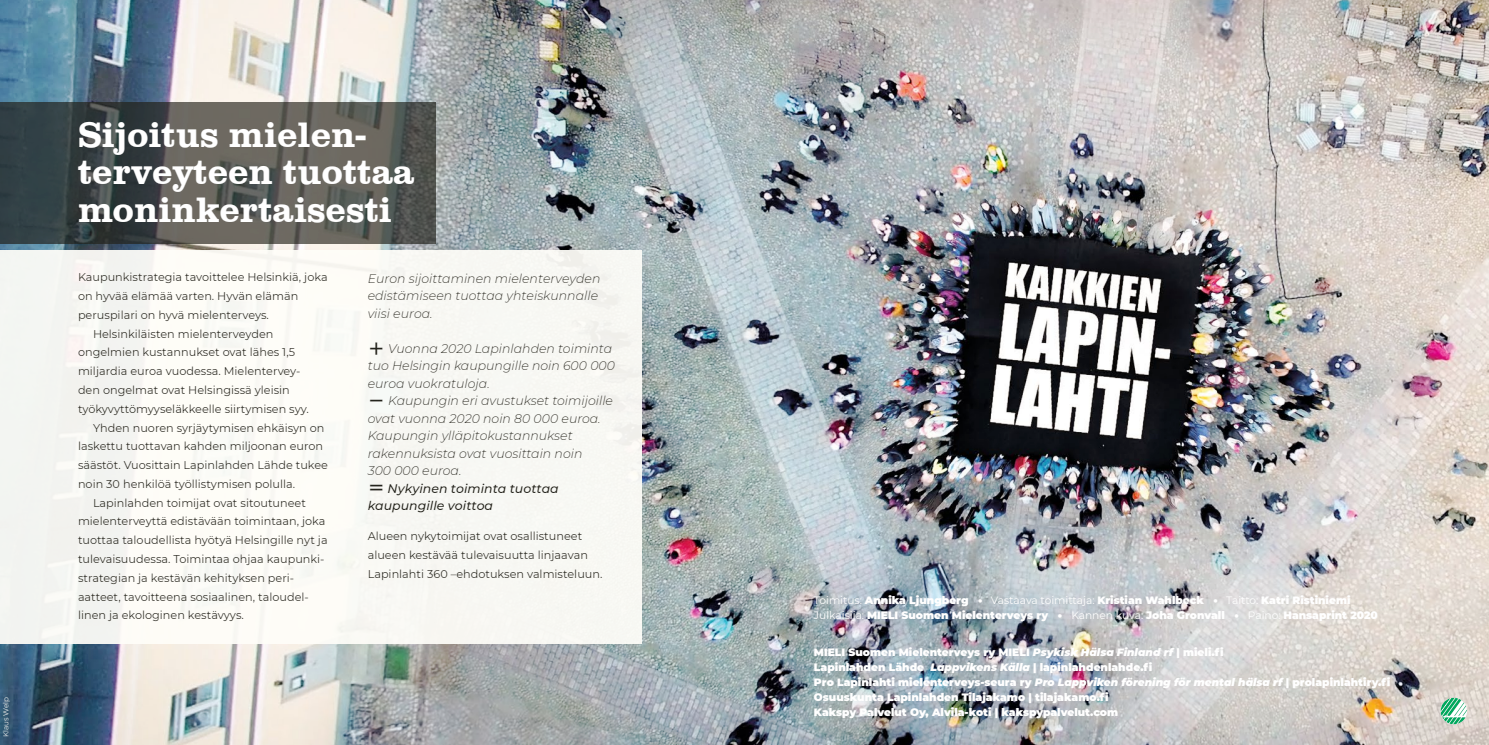
<style>
.page{position:relative;width:1489px;height:745px;background:#fff}
.page>*{position:absolute;margin:0;border:0;box-sizing:border-box;transform-origin:0 0}
.t1{font:36.25px/37.5px "Clarendon";color:#fff}
.t2{font:italic 300 12.5px/17.5px "Montserrat";color:#1f1f19}
.t3{font:11.25px/18.8px "Montserrat";color:#1f1f19}
.t4{font:900 10.62px/15px "Montserrat";color:#fff}
.t5{font:300 7.25px "Montserrat";color:#fff}
.s1{font-weight:500}
.s2{font-weight:400}
.s3{font-style:italic}
</style>
<div class="page">
<img style="left:0;top:0;width:1488px;height:744px">
<svg style="left:370px;top:484px;width:12px;height:2px"></svg>
<p class="t5" style="left:1px;top:736px;width:42px;rotate:-90deg">Klaus Welp</p>
<h1 class="t1" style="left:78px;top:116px;width:338px">Sijoitus mielen&shy;terveyteen tuottaa moninkertaisesti</h1>
<p class="t3" style="left:78px;top:267px;width:251px">Kaupunkistrategia tavoittelee Helsinkiä, joka</p>
<p class="t3" style="left:78px;top:286px;width:222px">on hyvää elämää varten. Hyvän elämän</p>
<p class="t3" style="left:78px;top:305px;width:192px">peruspilari on hyvä mielenterveys.</p>
<p class="t3" style="left:93px;top:323px;width:182px">Helsinkiläisten mielenterveyden</p>
<p class="t3" style="left:78px;top:342px;width:218px">ongelmien kustannukset ovat lähes 1,5</p>
<p class="t3" style="left:78px;top:361px;width:224px">miljardia euroa vuodessa. Mielentervey-</p>
<p class="t3" style="left:78px;top:380px;width:213px">den ongelmat ovat Helsingissä yleisin</p>
<p class="t3" style="left:78px;top:398px;width:232px">työkyvyttömyyseläkkeelle siirtymisen syy.</p>
<p class="t3" style="left:93px;top:417px;width:233px">Yhden nuoren syrjäytymisen ehkäisyn on</p>
<p class="t3" style="left:78px;top:436px;width:247px">laskettu tuottavan kahden miljoonan euron</p>
<p class="t3" style="left:78px;top:455px;width:251px">säästöt. Vuosittain Lapinlahden Lähde tukee</p>
<p class="t3" style="left:78px;top:473px;width:219px">noin 30 henkilöä työllistymisen polulla.</p>
<p class="t3" style="left:93px;top:492px;width:214px">Lapinlahden toimijat ovat sitoutuneet</p>
<p class="t3" style="left:78px;top:511px;width:249px">mielenterveyttä edistävään toimintaan, joka</p>
<p class="t3" style="left:78px;top:530px;width:251px">tuottaa taloudellista hyötyä Helsingille nyt ja</p>
<p class="t3" style="left:78px;top:549px;width:248px">tulevaisuudessa. Toimintaa ohjaa kaupunki-</p>
<p class="t3" style="left:78px;top:567px;width:218px">strategian ja kestävän kehityksen peri-</p>
<p class="t3" style="left:78px;top:586px;width:232px">aatteet, tavoitteena sosiaalinen, taloudel-</p>
<p class="t3" style="left:78px;top:605px;width:167px">linen ja ekologinen kestävyys.</p>
<p class="t2" style="left:368px;top:269px;width:234px">Euron sijoittaminen mielenterveyden edistämiseen tuottaa yhteiskunnalle viisi euroa.</p>
<p class="t2" style="left:368px;top:339px;width:249px">➕ Vuonna 2020 Lapinlahden toiminta tuo Helsingin kaupungille noin 600 000 euroa vuokratuloja.<br>➖ Kaupungin eri avustukset toimijoille ovat vuonna 2020 noin 80 000 euroa.<br>Kaupungin ylläpitokustannukset rakennuksista ovat vuosittain noin<br>300 000 euroa.<br>➖ <span class="s1">Nykyinen toiminta tuottaa kaupungille voittoa</span></p>
<p class="t3" style="left:368px;top:526px;width:236px">Alueen nykytoimijat ovat osallistuneet alueen kestävää tulevaisuutta linjaavan<br>Lapinlahti 360 –ehdotuksen valmisteluun.</p>
<p class="t4" style="left:814px;top:591px;width:565px"><span class="s2">Toimitus:</span> Annika Ljungberg • <span class="s2">Vastaava toimittaja:</span> Kristian Wahlbeck • <span class="s2">Taitto:</span> Katri Ristiniemi<br><span class="s2">Julkaisija:</span> MIELI Suomen Mielenterveys ry • <span class="s2">Kannen kuva:</span> Joha Gronvall • <span class="s2">Paino:</span> Hansaprint 2020</p>
<p class="t4" style="left:814px;top:643px;width:578px">MIELI Suomen Mielenterveys ry MIELI <span class="s3">Psykisk Hälsa Finland rf</span> | mieli.fi<br>Lapinlahden Lähde <span class="s3">Lappvikens Källa</span> | lapinlahdenlahde.fi<br>Pro Lapinlahti mielenterveys-seura ry <span class="s3">Pro Lappviken förening för mental hälsa rf</span> | prolapinlahtiry.fi Osuuskunta Lapinlahden Tilajakamo | tilajakamo.fi<br>Kakspy Palvelut Oy, Alvila-koti | kakspypalvelut.com</p>
</div>
